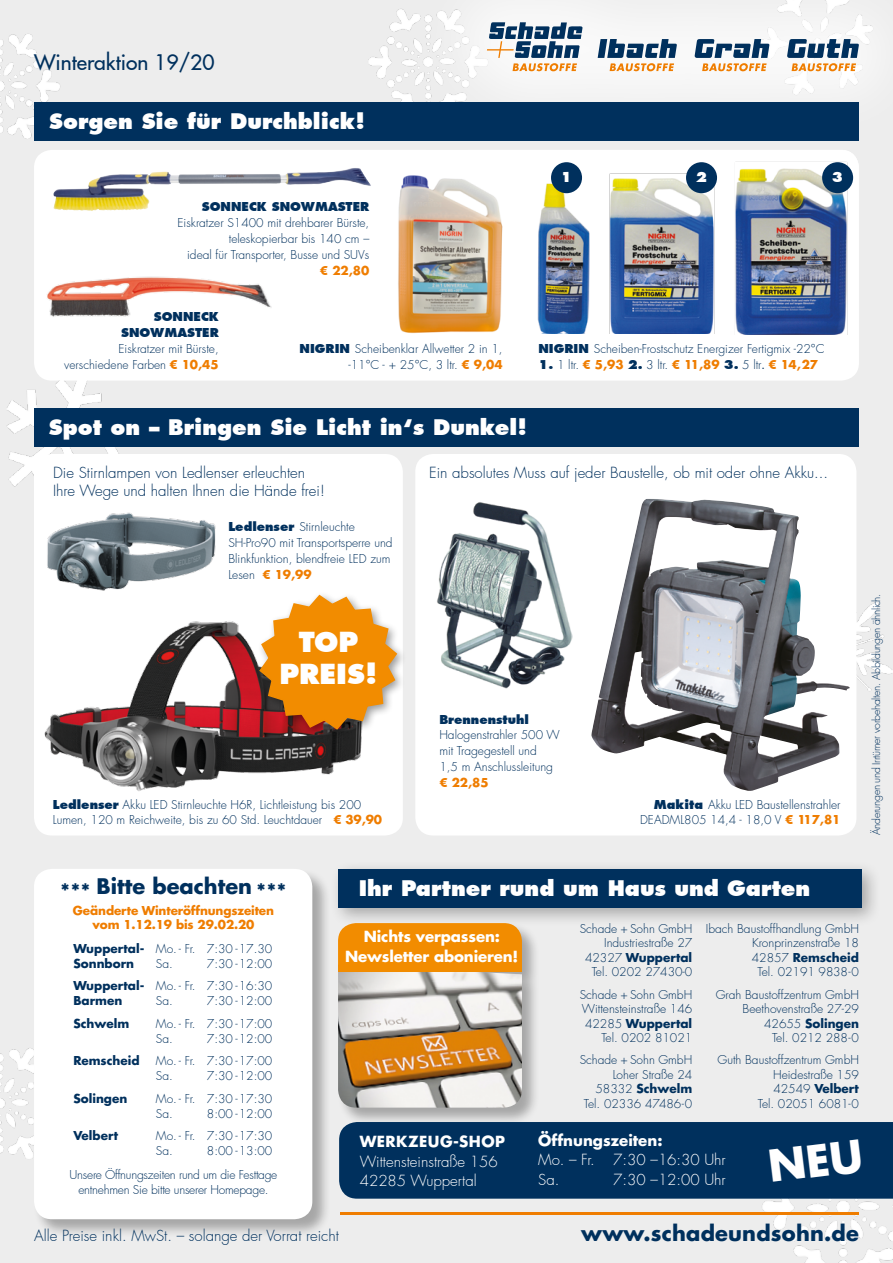
<style>
.page{position:relative;width:893px;height:1263px;background:#ededed}
.page>*{position:absolute;margin:0;border:0;box-sizing:border-box;transform-origin:0 0}
.t1{font:800 27px/32.4px "Futura LT Pro";color:#fff;text-align:center}
.t2{font:800 21px "Futura LT Pro";color:#fff}
.t3{font:700 21px "Futura LT Pro";letter-spacing:.01em;color:#00305d}
.t4{font:500 21px "Futura LT Pro";color:#00305d}
.t5{font:300 15px/18px "Futura LT Pro";color:#00305d}
.t6{font:300 15px/19.5px "Futura LT Pro";color:#fff}
.t7{font:700 15px/19.5px "Futura LT Pro";letter-spacing:-.01em;color:#fff;text-align:center}
.t8{font:800 13.5px "Futura LT Pro";color:#fff}
.t9{font:300 12px/14.4px "Futura LT Pro";color:#00305d;text-align:right}
.t10{font:700 12px/13.5px "Futura LT Pro";letter-spacing:-.01em;color:#ef7d00;text-align:center}
.t11{font:300 12px/24px "Futura LT Pro";letter-spacing:-.02em;color:#00305d}
.t12{font:700 12px/15px "Futura LT Pro";color:#00305d}
.t13{font:800 12px/15.9px "Futura LT Pro";color:#00305d;text-align:right}
.t14{font:300 10.5px "Futura LT Pro";letter-spacing:-.03em;color:#00305d}
.s1{font-weight:700;color:#ef7d00}
.s2{font-weight:800}
.s3{font-weight:800;color:#00305d}
.s4{font-weight:300;color:#00305d}
.s5{font-weight:500;color:#00305d}
.s6{font-weight:300}
.s7{font-weight:700}
</style>
<div class="page">
<img style="left:763px;top:1199px;width:130px;height:64px">
<img style="left:0;top:1048px;width:33px;height:111px">
<img style="left:856px;top:602px;width:37px;height:89px">
<img style="left:0;top:34px;width:64px;height:107px">
<img style="left:7px;top:381px;width:124px;height:106px">
<img style="left:368px;top:9px;width:49px;height:93px">
<div style="left:417px;top:0;width:476px;height:144px;background:#f4f4f4"></div>
<svg style="left:694px;top:39px;width:75px;height:32px"></svg>
<svg style="left:787px;top:39px;width:72px;height:32px"></svg>
<svg style="left:598px;top:39px;width:79px;height:32px"></svg>
<svg style="left:487px;top:22px;width:96px;height:49px"></svg>
<div style="left:34px;top:408px;width:825px;height:38px;background:#00305d"></div>
<div style="left:330px;top:860px;width:551px;height:67px;background:#000;opacity:.3"></div>
<div style="left:338px;top:869px;width:523px;height:38px;background:#00305d"></div>
<div style="left:337px;top:923px;width:204px;height:203px;background:#000;opacity:.3"></div>
<img style="left:338px;top:972px;width:184px;height:135px">
<div style="left:338px;top:923px;width:184px;height:49px;background:#f28c00"></div>
<div style="left:33px;top:868px;width:298px;height:369px;background:#000;opacity:.3"></div>
<div style="left:34px;top:869px;width:278px;height:350px;background:#fff;border-radius:18px"></div>
<hr style="left:340px;top:1212px;width:519px;height:3px;background:#ef7d00">
<div style="left:34px;top:150px;width:825px;height:231px;background:#fff;border-radius:18px"></div>
<div style="left:34px;top:102px;width:825px;height:38px;background:#00305d"></div>
<img style="left:537px;top:172px;width:53px;height:162px">
<img style="left:609px;top:162px;width:91px;height:172px">
<img style="left:700px;top:153px;width:158px;height:182px">
<img style="left:53px;top:170px;width:292px;height:40px">
<img style="left:47px;top:210px;width:225px;height:107px">
<img style="left:398px;top:175px;width:105px;height:159px">
<div style="left:415px;top:454px;width:441px;height:381px;background:#fff;border-radius:18px"></div>
<img style="left:591px;top:499px;width:259px;height:292px">
<img style="left:437px;top:502px;width:136px;height:187px">
<div style="left:34px;top:454px;width:369px;height:381px;background:#fff;border-radius:18px"></div>
<img style="left:47px;top:512px;width:169px;height:79px">
<img style="left:44px;top:621px;width:318px;height:170px">
<div style="left:255px;top:590px;width:153px;height:149px;background:#000;opacity:.4"></div>
<svg style="left:258px;top:594px;width:140px;height:137px"></svg>
<div style="left:551px;top:162px;width:31px;height:31px;background:#00305d;border-radius:50%"></div>
<div style="left:686px;top:162px;width:31px;height:31px;background:#00305d;border-radius:50%"></div>
<div style="left:822px;top:162px;width:31px;height:31px;background:#00305d;border-radius:50%"></div>
<div style="left:339px;top:1122px;width:554px;height:77px;background:#00305d"></div>
<h2 class="t4" style="left:34px;top:47px;width:182px">Winteraktion 19/20</h2>
<h2 class="t2" style="left:49px;top:107px;width:317px">Sorgen Sie für Durchblick!</h2>
<p class="t13" style="left:202px;top:199px;width:169px">SONNECK SNOWMASTER</p>
<p class="t9" style="left:178px;top:215px;width:193px;line-height:15.9px">Eiskratzer S1400 mit drehbarer Bürste, teleskopierbar bis 140 cm –<br>ideal für Transporter, Busse und SUVs</p>
<p class="t10" style="left:320px;top:263px;width:51px">€ 22,80</p>
<p class="t13" style="left:121px;top:309px;width:99px">SONNECK<br>SNOWMASTER</p>
<p class="t9" style="left:64px;top:341px;width:156px;line-height:15.9px">Eiskratzer mit Bürste, verschiedene Farben <span class="s1">€ 10,45</span></p>
<p class="t9" style="left:300px;top:340px;width:205px;line-height:15.9px"><span class="s2">NIGRIN</span> Scheibenklar Allwetter 2 in 1, -11°C - + 25°C, 3 ltr. <span class="s1">€ 9,04</span></p>
<p class="t8" style="left:561px;top:168px;width:13px">1</p>
<p class="t8" style="left:696px;top:168px;width:13px">2</p>
<p class="t8" style="left:832px;top:168px;width:13px">3</p>
<p class="t9" style="left:538px;top:342px;width:288px"><span class="s2">NIGRIN</span> Scheiben-Frostschutz Energizer Fertigmix -22°C</p>
<p class="t10" style="left:538px;top:358px;width:281px"><span class="s3">1.</span> <span class="s4">1 ltr.</span> € 5,93 <span class="s3">2.</span> <span class="s4">3 ltr.</span> € 11,89 <span class="s3">3.</span> <span class="s4">5 ltr</span><span class="s5">.</span> € 14,27</p>
<h2 class="t2" style="left:49px;top:413px;width:480px">Spot on – Bringen Sie Licht in‘s Dunkel!</h2>
<p class="t5" style="left:53px;top:464px;width:273px">Die Stirnlampen von Ledlenser erleuchten<br>Ihre Wege und halten Ihnen die Hände frei!</p>
<p class="t9" style="left:228px;top:519px;width:166px;line-height:15.9px;text-align:left"><span class="s2">Ledlenser</span> Stirnleuchte<br>SH-Pro90 mit Transportsperre und<br>Blinkfunktion, blendfreie LED zum<br>Lesen <span class="s1">€ 19,99</span></p>
<h1 class="t1" style="left:279px;top:625px;width:100px">TOP<br>PREIS!</h1>
<p class="t9" style="left:53px;top:796px;width:331px;line-height:15.9px;text-align:left"><span class="s2">Ledlenser</span> Akku LED Stirnleuchte H6R, Lichtleistung bis 200<br>Lumen, 120 m Reichweite, bis zu 60 Std. Leuchtdauer <span class="s1">€ 39,90</span></p>
<p class="t5" style="left:429px;top:464px;width:401px">Ein absolutes Muss auf jeder Baustelle, ob mit oder ohne Akku...</p>
<p class="t13" style="left:439px;top:711px;width:91px">Brennenstuhl</p>
<p class="t9" style="left:439px;top:727px;width:122px;line-height:15.9px;text-align:left">Halogenstrahler 500 W mit Tragegestell und<br>1,5 m Anschlussleitung</p>
<p class="t10" style="left:439px;top:775px;width:51px">€ 22,85</p>
<p class="t9" style="left:640px;top:796px;width:202px;line-height:15.9px"><span class="s2">Makita</span> Akku LED Baustellenstrahler<br>DEADML805 14,4 - 18,0 V <span class="s1">€ 117,81</span></p>
<p class="t14" style="left:869px;top:835px;width:243px;rotate:-90deg">Änderungen und Irrtümer vorbehalten. Abbildungen ähnlich.</p>
<h2 class="t3" style="left:60px;top:870px;width:228px">*** Bitte beachten ***</h2>
<p class="t10" style="left:73px;top:903px;width:203px">Geänderte Winteröffnungszeiten vom 1.12.19 bis 29.02.20</p>
<p class="t12" style="left:73px;top:940px;width:200px">Wuppertal- <span class="s6">Mo. - Fr. 7:30 -17.30<br></span>Sonnborn</p>
<p class="t9" style="left:73px;top:952px;width:200px;line-height:22.5px">7:30 -12:00<br><span class="s7">Wuppertal-</span> Mo. - Fr. 7:30 -16:30</p>
<p class="t12" style="left:73px;top:993px;width:50px">Barmen</p>
<p class="t9" style="left:156px;top:993px;width:18px">Sa.</p>
<p class="t9" style="left:207px;top:993px;width:67px">7:30 -12:00</p>
<p class="t12" style="left:73px;top:1015px;width:57px">Schwelm</p>
<p class="t9" style="left:156px;top:1016px;width:118px;line-height:15px;text-align:left">Mo. - Fr. 7:30 -17:00<br>Sa.</p>
<p class="t9" style="left:156px;top:956px;width:18px">Sa.</p>
<p class="t9" style="left:207px;top:1031px;width:67px">7:30 -12:00</p>
<p class="t12" style="left:73px;top:1053px;width:68px">Remscheid</p>
<p class="t9" style="left:156px;top:1053px;width:118px;line-height:15px;text-align:left">Mo. - Fr. 7:30 -17:00<br>Sa.</p>
<p class="t9" style="left:207px;top:1068px;width:67px">7:30 -12:00</p>
<p class="t12" style="left:73px;top:1090px;width:55px">Solingen</p>
<p class="t9" style="left:156px;top:1091px;width:118px;line-height:15px;text-align:left">Mo. - Fr. 7:30 -17:30<br>Sa.</p>
<p class="t9" style="left:207px;top:1106px;width:67px">8:00 -12:00</p>
<p class="t12" style="left:73px;top:1128px;width:46px">Velbert</p>
<p class="t9" style="left:156px;top:1128px;width:118px;line-height:15px;text-align:left">Mo. - Fr. 7:30 -17:30<br>Sa.</p>
<p class="t11" style="left:70px;top:1139px;width:209px;text-indent:137px">8:00 -13:00<br>Unsere Öffnungszeiten rund um die Festtage</p>
<p class="t11" style="left:78px;top:1178px;width:192px">entnehmen Sie bitte unserer Homepage.</p>
<h2 class="t2" style="left:359px;top:873px;width:453px">Ihr Partner rund um Haus und Garten</h2>
<p class="t7" style="left:345px;top:926px;width:175px">Nichts verpassen:<br>Newsletter abonieren!</p>
<p class="t9" style="left:580px;top:921px;width:114px">Schade + Sohn GmbH<br>Industriestraße 27<br>42327 <span class="s7">Wuppertal<br></span>Tel. 0202 27430-0</p>
<p class="t9" style="left:580px;top:987px;width:114px">Schade + Sohn GmbH<br>Wittensteinstraße 146<br>42285 <span class="s7">Wuppertal<br></span>Tel. 0202 81021</p>
<p class="t9" style="left:580px;top:1053px;width:114px">Schade + Sohn GmbH<br>Loher Straße 24<br>58332 <span class="s7">Schwelm<br></span>Tel. 02336 47486-0</p>
<p class="t9" style="left:706px;top:921px;width:155px">Ibach Baustoffhandlung GmbH<br>Kronprinzenstraße 18<br>42857 <span class="s7">Remscheid<br></span>Tel. 02191 9838-0</p>
<p class="t9" style="left:716px;top:987px;width:145px">Grah Baustoffzentrum GmbH<br>Beethovenstraße 27-29<br>42655 <span class="s7">Solingen<br></span>Tel. 0212 288-0</p>
<p class="t9" style="left:717px;top:1053px;width:143px">Guth Baustoffzentrum GmbH<br>Heidestraße 159<br>42549 <span class="s7">Velbert<br></span>Tel. 02051 6081-0</p>
<p class="t7" style="left:360px;top:1131px;width:72px">Werkzeug</p>
<p class="t7" style="left:453px;top:1131px;width:29px">-Shop</p>
<p class="t6" style="left:360px;top:1151px;width:140px">Wittensteinstraße 156<br>42285 Wuppertal</p>
<p class="t7" style="left:538px;top:1130px;width:126px">Öffnungszeiten:</p>
<p class="t6" style="left:538px;top:1150px;width:189px">Mo. – Fr. 7:30 –16:30 Uhr<br>Sa.</p>
<p class="t6" style="left:613px;top:1170px;width:114px">7:30 –12:00 Uhr</p>
<p class="t5" style="left:34px;top:1227px;width:306px">Alle Preise inkl. MwSt. – solange der Vorrat reicht</p>
<h2 class="t3" style="left:581px;top:1216px;width:279px">www.schadeundsohn.de</h2>
</div>
